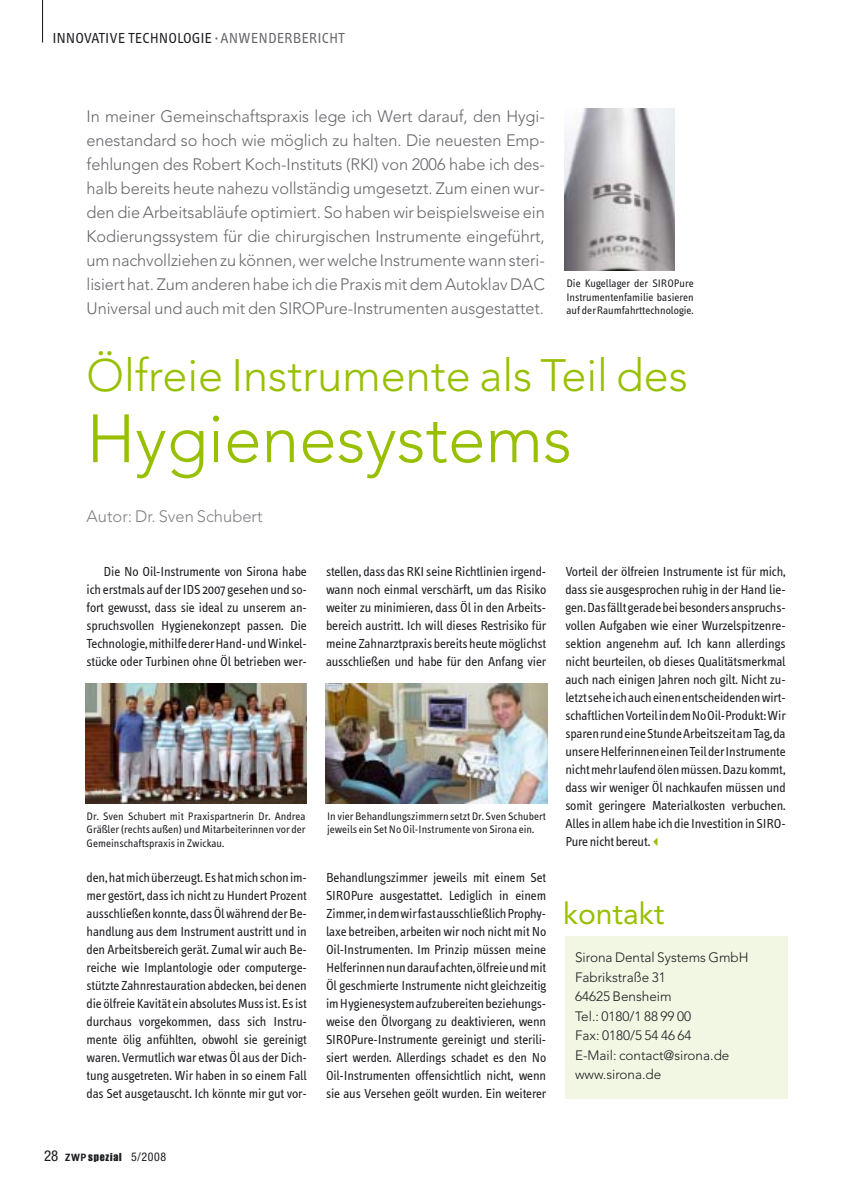
<style>
.page{position:relative;width:851px;height:1191px;background:#fff}
.page>*{position:absolute;margin:0;border:0;box-sizing:border-box;transform-origin:0 0}
.t1{font:300 67.5px "Avenir";color:#98c000}
.t2{font:300 45px "Avenir";color:#98c000}
.t3{font:30px "Avenir";color:#98c000}
.t4{font:300 16.5px/24px "Avenir";letter-spacing:-.005em;color:#67666b;text-align:justify}
.t5{font:300 16.5px "Avenir";color:#817f84}
.t6{font:15px "Info Text";color:#1b1c20}
.t7{font:13.5px/18px "Info Text";letter-spacing:-.01em;color:#1b1c20;text-align:justify}
.t8{font:300 13.5px/19.5px "Avenir";color:#1b1c20}
.t9{font:11.25px/13.5px "Info Text";color:#1b1c20;text-align:justify}
.t10{font:11.25px "Impact";letter-spacing:.075em;color:#1b1c20}
.s1{color:#67666b}
.s2{font-family:"Helvetica Neue";font-stretch:condensed;font-size:15px}
.s3{font-family:"Meta";font-weight:700;font-size:10.5px}
.s4{font-family:"Helvetica Neue";font-stretch:condensed;font-size:12px}
</style>
<div class="page">
<hr style="left:42px;top:0;width:1px;height:43px;background:#1b1c20">
<div style="left:565px;top:936px;width:222px;height:162px;background:#f2f7e3"></div>
<img style="left:85px;top:683px;width:222px;height:120px">
<img style="left:325px;top:683px;width:222px;height:120px">
<img style="left:565px;top:109px;width:109px;height:162px">
<p class="t6" style="left:53px;top:32px;width:294px">INNOVATIVE TECHNOLOGIE <span class="s1">· ANWENDERBERICHT</span></p>
<p class="t4" style="left:87px;top:106px;width:459px">In meiner Gemeinschaftspraxis lege ich Wert darauf, den Hygi&shy;enestandard so hoch wie möglich zu halten. Die neuesten Emp&shy;fehlungen des Robert Koch-Instituts (RKI) von 2006 habe ich des&shy;halb bereits heute nahezu vollständig umgesetzt. Zum einen wur&shy;den die Arbeitsabläufe optimiert. So haben wir beispielsweise ein Kodierungssystem für die chirurgischen Instrumente eingeführt, um nachvollziehen zu können, wer welche Instrumente wann steri&shy;lisiert hat. Zum anderen habe ich die Praxis mit dem Autoklav DAC Universal und auch mit den SIROPure-Instrumenten ausgestattet.</p>
<h2 class="t2" style="left:87px;top:357px;width:602px">Ölfreie Instrumente als Teil des</h2>
<h1 class="t1" style="left:87px;top:411px;width:486px">Hygienesystems</h1>
<p class="t5" style="left:87px;top:510px;width:177px">Autor: Dr. Sven Schubert</p>
<p class="t9" style="left:566px;top:278px;width:129px">Die Kugellager der SIROPure Instrumentenfamilie basieren auf der Raumfahrttechnologie.</p>
<p class="t7" style="left:87px;top:564px;width:222px;text-indent:17px">Die No Oil-Instrumente von Sirona habe ich erstmals auf der IDS 2007 gesehen und so&shy;fort gewusst, dass sie ideal zu unserem an&shy;spruchsvollen Hygienekonzept passen. Die Technologie, mithilfe derer Hand- und Winkel&shy;stücke oder Turbinen ohne Öl betrieben wer-</p>
<p class="t7" style="left:326px;top:564px;width:222px">stellen, dass das RKI seine Richtlinien irgend&shy;wann noch einmal verschärft, um das Risiko weiter zu minimieren, dass Öl in den Arbeits&shy;bereich austritt. Ich will dieses Restrisiko für meine Zahnarztpraxis bereits heute möglichst ausschließen und habe für den Anfang vier</p>
<p class="t9" style="left:87px;top:810px;width:220px">Dr. Sven Schubert mit Praxispartnerin Dr. Andrea Gräßler (rechts außen) und Mitarbeiterinnen vor der Gemeinschaftspraxis in Zwickau.</p>
<p class="t9" style="left:327px;top:810px;width:220px">In vier Behandlungszimmern setzt Dr. Sven Schubert jeweils ein Set No Oil-Instrumente von Sirona ein.</p>
<p class="t7" style="left:87px;top:870px;width:222px">den, hat mich überzeugt. Es hat mich schon im&shy;mer gestört, dass ich nicht zu Hundert Prozent ausschließen konnte, dass Öl während der Be&shy;handlung aus dem Instrument austritt und in den Arbeitsbereich gerät. Zumal wir auch Be&shy;reiche wie Implantologie oder computerge&shy;stützte Zahnrestauration abdecken, bei denen die ölfreie Kavität ein absolutes Muss ist. Es ist durchaus vorgekommen, dass sich Instru&shy;mente ölig anfühlten, obwohl sie gereinigt waren. Vermutlich war etwas Öl aus der Dich&shy;tung ausgetreten. Wir haben in so einem Fall das Set ausgetauscht. Ich könnte mir gut vor-</p>
<p class="t7" style="left:326px;top:870px;width:222px">Behandlungszimmer jeweils mit einem Set SIROPure ausgestattet. Lediglich in einem Zimmer, in dem wir fast ausschließlich Prophy&shy;laxe betreiben, arbeiten wir noch nicht mit No Oil-Instrumenten. Im Prinzip müssen meine Helferinnen nun darauf achten, ölfreie und mit Öl geschmierte Instrumente nicht gleichzeitig im Hygienesystem aufzubereiten beziehungs&shy;weise den Ölvorgang zu deaktivieren, wenn SIROPure-Instrumente gereinigt und sterili&shy;siert werden. Allerdings schadet es den No Oil-Instrumenten offensichtlich nicht, wenn sie aus Versehen geölt wurden. Ein weiterer</p>
<p class="t7" style="left:565px;top:564px;width:222px">Vorteil der ölfreien Instrumente ist für mich, dass sie ausgesprochen ruhig in der Hand lie&shy;gen. Das fällt gerade bei besonders anspruchs&shy;vollen Aufgaben wie einer Wurzelspitzenre&shy;sektion angenehm auf. Ich kann allerdings nicht beurteilen, ob dieses Qualitätsmerkmal auch nach einigen Jahren noch gilt. Nicht zu&shy;letzt sehe ich auch einen entscheidenden wirt&shy;schaftlichen Vorteil in dem No Oil-Produkt: Wir sparen rund eine Stunde Arbeitszeit am Tag, da unsere Helferinnen einen Teil der Instrumente nicht mehr laufend ölen müssen. Dazu kommt, dass wir weniger Öl nachkaufen müssen und somit geringere Materialkosten verbuchen.<br>Alles in allem habe ich die Investition in SIRO-Pure nicht bereut.</p>
<h3 class="t3" style="left:563px;top:901px;width:103px">kontakt</h3>
<p class="t8" style="left:575px;top:949px;width:175px">Sirona Dental Systems GmbH<br>Fabrikstraße 31<br>64625 Bensheim<br>Tel.: 0180/1 88 99 00<br>Fax: 0180/5 54 46 64<br>E-Mail: contact@sirona.de www.sirona.de</p>
<p class="t10" style="left:44px;top:1152px;width:124px"><span class="s2">28</span> <span class="s3">ZWP</span>spezial <span class="s4">5/2008</span></p>
</div>
